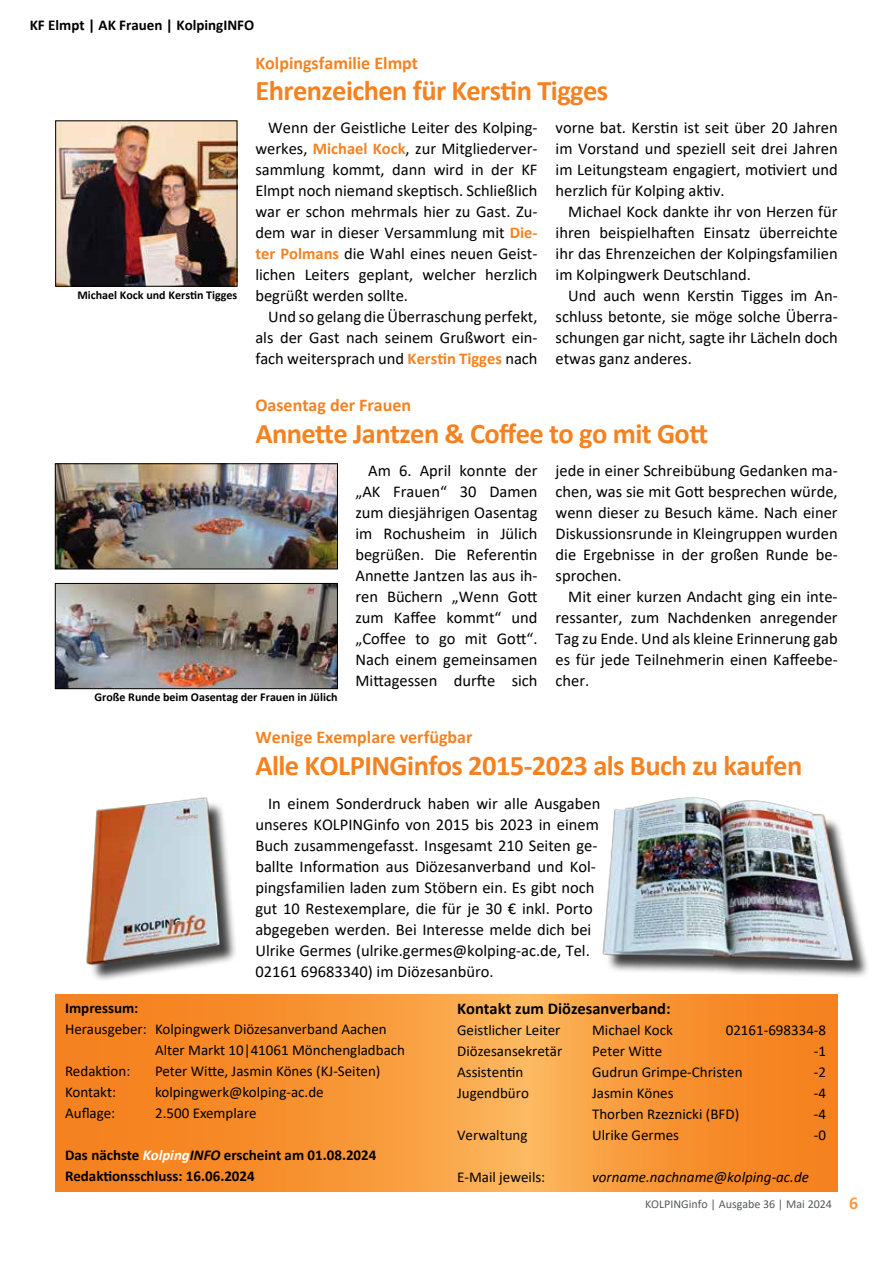
<style>
.page{position:relative;width:893px;height:1263px;background:#fff}
.page>*{position:absolute;margin:0;border:0;box-sizing:border-box;transform-origin:0 0}
.t1{font:700 28.5px "Calibri";letter-spacing:-.02em;color:#f58220}
.t2{font:700 18px "Calibri";color:#f58220}
.t3{font:16.5px/21px "Calibri";color:#000;text-align:justify}
.t4{font:700 16.5px "Calibri";color:#000}
.t5{font:15px "Calibri";color:#000}
.t6{font:700 15px/21px "Calibri";color:#000}
.t7{font:italic 15px "Calibri";color:#000}
.t8{font:700 12px "Calibri";color:#000}
.t9{font:12px "Calibri";color:#58595b}
.s1{font-weight:700;color:#f58220}
.s2{font-style:italic;color:#fff}
.s3{font-style:italic}
.s4{font-weight:700;font-size:18px;color:#f89848}
</style>
<div class="page">
<svg style="left:55px;top:995px;width:783px;height:196px"></svg>
<img style="left:57px;top:122px;width:178px;height:163px">
<div style="left:55px;top:120px;width:182px;height:167px;border:1px solid #000"></div>
<div style="left:606px;top:800px;width:264px;height:179px;background:#000;opacity:.75"></div>
<img style="left:602px;top:797px;width:254px;height:175px">
<div style="left:90px;top:801px;width:147px;height:182px;background:#000;opacity:.75"></div>
<img style="left:86px;top:797px;width:139px;height:175px">
<img style="left:57px;top:465px;width:279px;height:102px">
<div style="left:55px;top:463px;width:283px;height:106px;border:1px solid #000"></div>
<img style="left:57px;top:585px;width:279px;height:102px">
<div style="left:55px;top:583px;width:283px;height:106px;border:1px solid #000"></div>
<p class="t6" style="left:30px;top:14px;width:226px">KF Elmpt | AK Frauen | KolpingINFO</p>
<p class="t8" style="left:77px;top:286px;width:161px">Michael Kock und Kerstin Tigges</p>
<p class="t2" style="left:255px;top:50px;width:164px">Kolpingsfamilie Elmpt</p>
<h1 class="t1" style="left:255px;top:71px;width:354px">Ehrenzeichen für Kerstin Tigges</h1>
<p class="t3" style="left:255px;top:116px;width:284px;text-indent:13px">Wenn der Geistliche Leiter des Kolping&shy;werkes, <span class="s1">Michael Kock</span>, zur Mitgliederver&shy;sammlung kommt, dann wird in der KF Elmpt noch niemand skeptisch. Schließlich war er schon mehrmals hier zu Gast. Zu&shy;dem war in dieser Versammlung mit <span class="s1">Die&shy;ter Polmans</span> die Wahl eines neuen Geist&shy;lichen Leiters geplant, welcher herzlich begrüßt werden sollte.</p>
<p class="t3" style="left:255px;top:305px;width:284px;text-indent:13px">Und so gelang die Überraschung perfekt, als der Gast nach seinem Grußwort ein&shy;fach weitersprach und <span class="s1">Kerstin Tigges</span> nach</p>
<p class="t3" style="left:556px;top:116px;width:284px">vorne bat. Kerstin ist seit über 20 Jahren im Vorstand und speziell seit drei Jahren im Leitungsteam engagiert, motiviert und herzlich für Kolping aktiv.</p>
<p class="t3" style="left:556px;top:200px;width:284px;text-indent:13px">Michael Kock dankte ihr von Herzen für ihren beispielhaften Einsatz überreichte ihr das Ehrenzeichen der Kolpingsfamilien im Kolpingwerk Deutschland.</p>
<p class="t3" style="left:556px;top:284px;width:284px;text-indent:13px">Und auch wenn Kerstin Tigges im An&shy;schluss betonte, sie möge solche Überra&shy;schungen gar nicht, sagte ihr Lächeln doch etwas ganz anderes.</p>
<p class="t2" style="left:255px;top:393px;width:157px">Oasentag der Frauen</p>
<h1 class="t1" style="left:255px;top:413px;width:454px">Annette Jantzen &amp; Coffee to go mit Gott</h1>
<p class="t3" style="left:355px;top:460px;width:184px;text-indent:13px">Am 6. April konnte der „AK Frauen“ 30 Damen zum diesjährigen Oasentag im Rochusheim in Jülich begrüßen. Die Referentin Annette Jantzen las aus ih&shy;ren Büchern „Wenn Gott zum Kaffee kommt“ und „Coffee to go mit Gott“.<br>Nach einem gemeinsamen Mittagessen durfte sich</p>
<p class="t3" style="left:556px;top:460px;width:284px">jede in einer Schreibübung Gedanken ma&shy;chen, was sie mit Gott besprechen würde, wenn dieser zu Besuch käme. Nach einer Diskussionsrunde in Kleingruppen wurden die Ergebnisse in der großen Runde be&shy;sprochen.</p>
<p class="t3" style="left:556px;top:586px;width:284px;text-indent:13px">Mit einer kurzen Andacht ging ein inte&shy;ressanter, zum Nachdenken anregender Tag zu Ende. Und als kleine Erinnerung gab es für jede Teilnehmerin einen Kaffeebe&shy;cher.</p>
<p class="t8" style="left:94px;top:689px;width:244px">Große Runde beim Oasentag der Frauen in Jülich</p>
<p class="t2" style="left:255px;top:725px;width:219px">Wenige Exemplare verfügbar</p>
<h1 class="t1" style="left:255px;top:745px;width:548px">Alle KOLPINGinfos 2015-2023 als Buch zu kaufen</h1>
<p class="t3" style="left:255px;top:793px;width:346px;text-align:left;text-indent:13px">In einem Sonderdruck haben wir alle Ausgaben unseres KOLPINGinfo von 2015 bis 2023 in einem Buch zusammengefasst. Insgesamt 210 Seiten ge&shy;ballte Information aus Diözesanverband und Kol&shy;pingsfamilien laden zum Stöbern ein. Es gibt noch gut 10 Restexemplare, die für je 30 € inkl. Porto abgegeben werden. Bei Interesse melde dich bei Ulrike Germes (ulrike.germes@kolping-ac.de, Tel.<br>02161 69683340) im Diözesanbüro.</p>
<p class="t6" style="left:65px;top:997px;width:75px">Impressum:</p>
<p class="t5" style="left:65px;top:1019px;width:323px">Herausgeber: Kolpingwerk Diözesanverband Aachen</p>
<p class="t5" style="left:155px;top:1040px;width:252px">Alter Markt 10|41061 Mönchengladbach</p>
<p class="t5" style="left:65px;top:1061px;width:67px">Redaktion:</p>
<p class="t5" style="left:155px;top:1061px;width:227px">Peter Witte, Jasmin Könes (KJ-Seiten)</p>
<p class="t5" style="left:65px;top:1082px;width:52px">Kontakt:</p>
<p class="t5" style="left:155px;top:1082px;width:170px">kolpingwerk@kolping-ac.de</p>
<p class="t5" style="left:65px;top:1103px;width:52px">Auflage:</p>
<p class="t5" style="left:155px;top:1103px;width:103px">2.500 Exemplare</p>
<p class="t6" style="left:65px;top:1144px;width:313px">Das nächste <span class="s2">Kolping</span><span class="s3">INFO</span> erscheint am 01.08.2024<br>Redaktionsschluss: 16.06.2024</p>
<p class="t4" style="left:457px;top:997px;width:215px">Kontakt zum Diözesanverband:</p>
<p class="t5" style="left:457px;top:1020px;width:105px">Geistlicher Leiter</p>
<p class="t5" style="left:592px;top:1020px;width:82px">Michael Kock</p>
<p class="t5" style="left:726px;top:1020px;width:102px">02161-698334-8</p>
<p class="t5" style="left:457px;top:1041px;width:107px">Diözesansekretär</p>
<p class="t5" style="left:592px;top:1041px;width:72px">Peter Witte</p>
<p class="t5" style="left:814px;top:1041px;width:14px">-1</p>
<p class="t5" style="left:457px;top:1062px;width:68px">Assistentin</p>
<p class="t5" style="left:592px;top:1062px;width:152px">Gudrun Grimpe-Christen</p>
<p class="t5" style="left:814px;top:1062px;width:14px">-2</p>
<p class="t5" style="left:457px;top:1083px;width:73px">Jugendbüro</p>
<p class="t5" style="left:592px;top:1083px;width:83px">Jasmin Könes</p>
<p class="t5" style="left:814px;top:1083px;width:14px">-4</p>
<p class="t5" style="left:592px;top:1104px;width:149px">Thorben Rzeznicki (BFD)</p>
<p class="t5" style="left:814px;top:1104px;width:14px">-4</p>
<p class="t5" style="left:457px;top:1125px;width:72px">Verwaltung</p>
<p class="t5" style="left:592px;top:1125px;width:88px">Ulrike Germes</p>
<p class="t5" style="left:814px;top:1125px;width:14px">-0</p>
<p class="t5" style="left:457px;top:1167px;width:90px">E-Mail jeweils:</p>
<p class="t7" style="left:592px;top:1167px;width:218px">vorname.nachname@kolping-ac.de</p>
<p class="t9" style="left:645px;top:1196px;width:215px">KOLPINGinfo | Ausgabe 36 | Mai 2024 <span class="s4">6</span></p>
</div>
